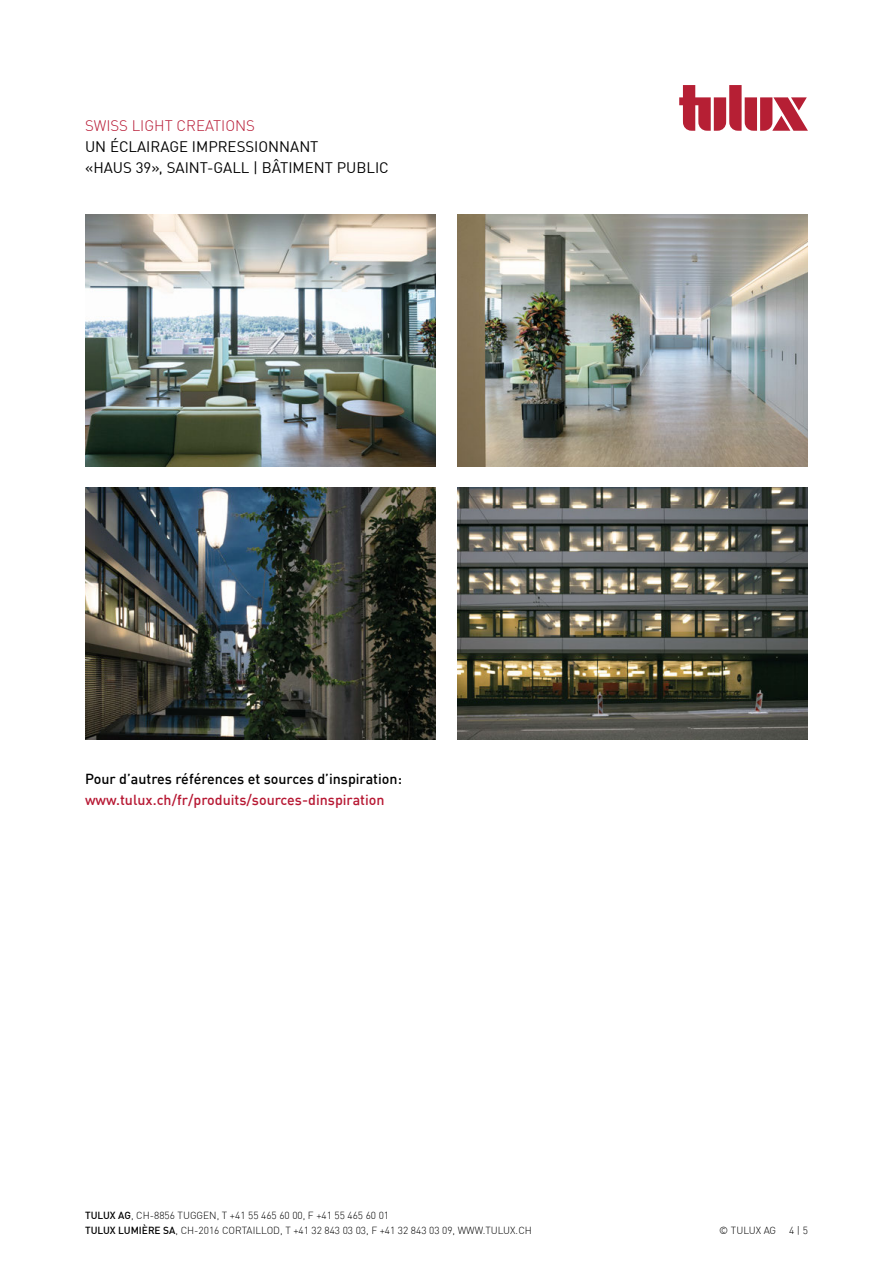
<style>
.page{position:relative;width:893px;height:1263px;background:#fff}
.page>*{position:absolute;margin:0;border:0;box-sizing:border-box;transform-origin:0 0}
.t1{font:15px/21px "DIN Offc";color:#000}
.t2{font:300 15px "DIN";color:#b71833}
.t3{font:500 14.25px "DIN";color:#000}
.t4{font:500 14.25px "DIN";color:#b71833}
.t5{font:300 10.2px/15px "DIN";color:#000}
.s1{font-weight:500}
</style>
<div class="page">
<svg style="left:679px;top:85px;width:129px;height:46px"></svg>
<img style="left:85px;top:215px;width:351px;height:252px">
<img style="left:457px;top:215px;width:351px;height:252px">
<img style="left:457px;top:488px;width:351px;height:252px">
<img style="left:85px;top:488px;width:351px;height:252px">
<h1 class="t2" style="left:85px;top:116px;width:172px">SWISS LIGHT CREATIONS</h1>
<h1 class="t1" style="left:85px;top:136px;width:305px">U N ÉCLAIRAGE IMPRESSIONNANT<br>«HAUS 39», SAINT-GALL | BÂTIMENT PUB LIC</h1>
<h2 class="t3" style="left:85px;top:770px;width:318px">Pour d’autres références et sources d’inspiration:</h2>
<h2 class="t4" style="left:85px;top:791px;width:301px">www.tulux.ch/fr/produits/sources-dinspiration</h2>
<p class="t5" style="left:85px;top:1208px;width:448px"><span class="s1">TULUX AG</span>, CH-8856 TUGGEN, T +41 55 465 60 00, F +41 55 465 60 01<br><span class="s1">TULUX LUMIÈRE SA</span>, CH-2016 CORTAILLOD, T +41 32 843 03 03, F +41 32 843 03 09, WWW.TULUX.CH</p>
<p class="t5" style="left:719px;top:1223px;width:21px">© TULUX</p>
<p class="t5" style="left:764px;top:1223px;width:4px">AG</p>
<p class="t5" style="left:789px;top:1223px;width:20px">4 | 5</p>
</div>
